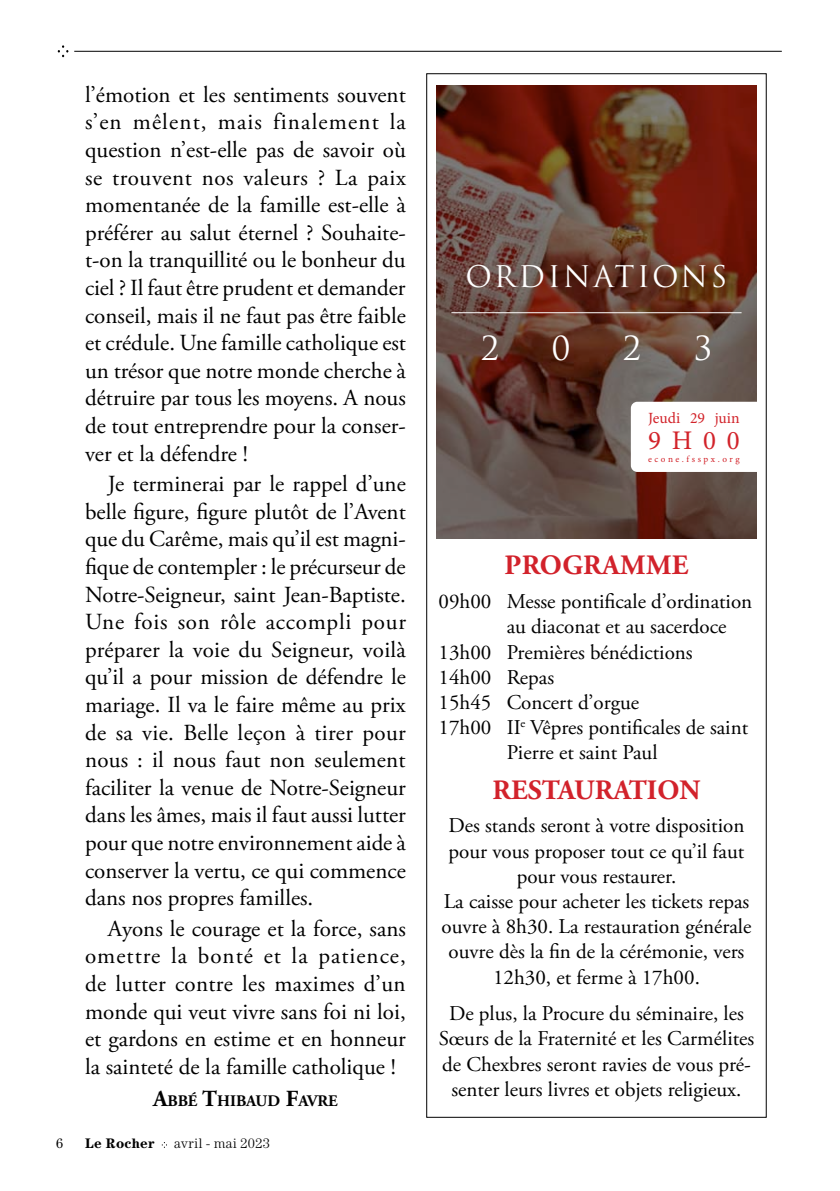
<style>
.page{position:relative;width:840px;height:1191px;background:#fff}
.page>*{position:absolute;margin:0;border:0;box-sizing:border-box;transform-origin:0 0}
.t1{font:32.2px "Trajan Pro";color:#fff}
.t2{font:29px "Trajan Pro";letter-spacing:.09em;color:#fff}
.t3{font:700 28px "Adobe Garamond Pro";color:#d2222b}
.t4{font:700 28px "Adobe Garamond Pro";letter-spacing:.015em;color:#d2222b}
.t5{font:27px "Minion Pro";color:#d2232a}
.t6{font:23px/27.6px "Adobe Garamond Pro";color:#000;text-align:justify}
.t7{font:21px/25.2px "Adobe Garamond Pro";color:#000;text-align:center}
.t8{font:700 16.2px "Adobe Garamond Pro";color:#000}
.t9{font:15.6px "Minion Pro";color:#d2232a}
.t10{font:300 13.8px "Century Std";letter-spacing:.035em;color:#000}
.t11{font:700 13.8px "Century Std";letter-spacing:.02em;color:#000}
.t12{font:13.8px "Century Std";color:#000}
.t13{font:9.2px "Minion Pro";letter-spacing:.275em;color:#d2232a}
.s1{font-size:23px}
</style>
<div class="page">
<svg style="left:58px;top:45px;width:10px;height:12px"></svg>
<hr style="left:74px;top:51px;width:707px;height:1px;background:#000">
<svg style="left:436px;top:85px;width:320px;height:453px;background:#653b2f"></svg>
<hr style="left:451px;top:312px;width:290px;height:1px;background:#fff">
<svg style="left:630px;top:402px;width:126px;height:70px"></svg>
<p class="t6" style="left:85px;top:81px;width:322px">l’émotion et les sentiments souvent s’en mêlent, mais finalement la question n’est-elle pas de savoir où se trouvent nos valeurs ? La paix momentanée de la famille est-elle à préférer au salut éternel ? Souhaite&shy;t-on la tranquillité ou le bonheur du ciel ? Il faut être prudent et demander conseil, mais il ne faut pas être faible et crédule. Une famille catholique est un trésor que notre monde cherche à détruire par tous les moyens. A nous de tout entreprendre pour la conser&shy;ver et la défendre !</p>
<p class="t6" style="left:85px;top:471px;width:322px;text-align:left;text-indent:23px">Je terminerai par le rappel d’une belle figure, figure plutôt de l’Avent que du Carême, mais qu’il est magni&shy;fique de contempler : le précurseur de Notre-Seigneur, saint Jean-Baptiste.<br>Une fois son rôle accompli pour préparer la voie du Seigneur, voilà qu’il a pour mission de défendre le mariage. Il va le faire même au prix de sa vie. Belle leçon à tirer pour nous : il nous faut non seulement faciliter la venue de Notre-Seigneur dans les âmes, mais il faut aussi lutter pour que notre environnement aide à conserver la vertu, ce qui commence dans nos propres familles.</p>
<p class="t6" style="left:85px;top:915px;width:322px;text-indent:23px">Ayons le courage et la force, sans omettre la bonté et la patience, de lutter contre les maximes d’un monde qui veut vivre sans foi ni loi, et gardons en estime et en honneur la sainteté de la famille catholique !</p>
<p class="t8" style="left:153px;top:1091px;width:176px"><span class="s1">A</span>BBÉ <span class="s1">T</span>HIBAUD <span class="s1">F</span>AVRE</p>
<p class="t12" style="left:56px;top:1135px;width:8px">6</p>
<p class="t11" style="left:85px;top:1135px;width:71px">Le Rocher</p>
<p class="t10" style="left:174px;top:1135px;width:97px">avril - mai 2023</p>
<p class="t2" style="left:465px;top:258px;width:263px">ORDINATIONS</p>
<h1 class="t1" style="left:480px;top:328px;width:20px">2</h1>
<h1 class="t1" style="left:551px;top:328px;width:20px">0</h1>
<h1 class="t1" style="left:622px;top:328px;width:20px">2</h1>
<h1 class="t1" style="left:693px;top:328px;width:20px">3</h1>
<p class="t9" style="left:647px;top:407px;width:93px">Jeudi 29 juin</p>
<p class="t5" style="left:647px;top:422px;width:93px">9H00</p>
<p class="t13" style="left:647px;top:453px;width:93px">econe.fsspx.org</p>
<p class="t4" style="left:504px;top:549px;width:185px">PROGRAMME</p>
<p class="t7" style="left:438px;top:589px;width:315px">09h00 Messe pontificale d’ordination</p>
<p class="t7" style="left:506px;top:615px;width:221px">au diaconat et au sacerdoce</p>
<p class="t7" style="left:438px;top:640px;width:255px">13h00 Premières bénédictions</p>
<p class="t7" style="left:438px;top:665px;width:117px">14h00 Repas</p>
<p class="t7" style="left:438px;top:690px;width:202px">15h45 Concert d’orgue</p>
<p class="t7" style="left:438px;top:715px;width:311px">17h00 II<sup>e</sup> Vêpres pontificales de saint</p>
<p class="t7" style="left:506px;top:741px;width:152px">Pierre et saint Paul</p>
<p class="t3" style="left:492px;top:773px;width:209px">RESTAURATION</p>
<p class="t7" style="left:441px;top:814px;width:311px">Des stands seront à votre disposition pour vous proposer tout ce qu’il faut pour vous restaurer.<br>La caisse pour acheter les tickets repas ouvre à 8h30. La restauration générale ouvre dès la fin de la cérémonie, vers 12h30, et ferme à 17h00.</p>
<p class="t7" style="left:438px;top:1001px;width:317px">De plus, la Procure du séminaire, les Sœurs de la Fraternité et les Carmélites de Chexbres seront ravies de vous pré&shy;senter leurs livres et objets religieux.</p>
</div>
